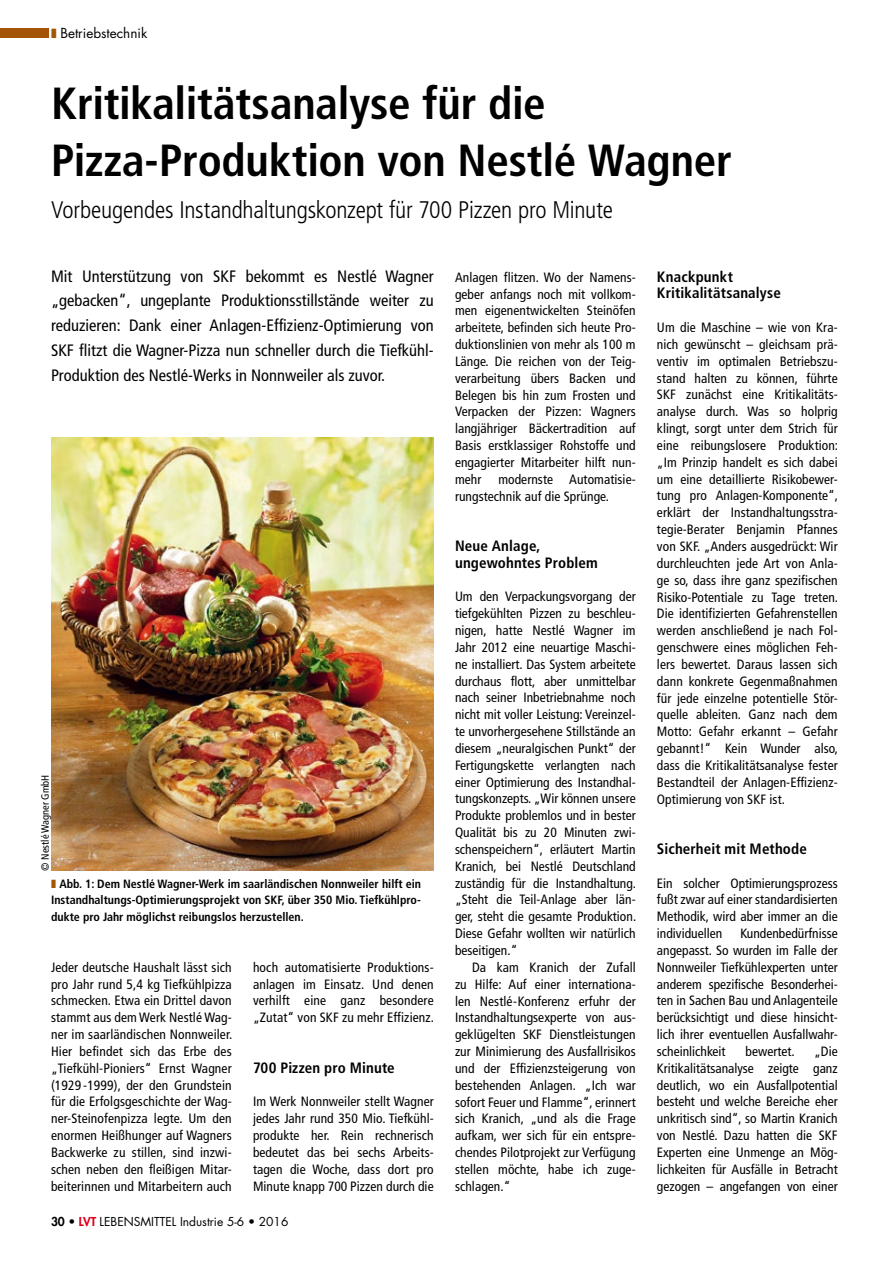
<style>
.page{position:relative;width:893px;height:1263px;background:#fff}
.page>*{position:absolute;margin:0;border:0;box-sizing:border-box;transform-origin:0 0}
.t1{font:700 condensed 45px/57px "Frutiger LT Std";letter-spacing:-.005em;color:#000}
.t2{font:300 condensed 24px "Frutiger LT Std";letter-spacing:-.01em;color:#000}
.t3{font:condensed 16.5px/24.8px "Frutiger LT Std";color:#000;text-align:justify}
.t4{font:700 condensed 15px/16.8px "Frutiger LT Std";letter-spacing:.01em;color:#000}
.t5{font:condensed 13.5px/16.8px "Frutiger LT Std";letter-spacing:.005em;color:#000;text-align:justify}
.t6{font:13.5px "Futura Std";color:#000}
.t7{font:700 condensed 12px/16.8px "Frutiger LT Std";color:#000;text-align:justify}
.t8{font:12px "Futura Std";color:#000}
.t9{font:condensed 10.5px "Frutiger LT Std";color:#000}
.s1{color:#a45307}
.s2{font-weight:800}
.s3{font-weight:800;color:#e0001b}
</style>
<div class="page">
<img style="left:51px;top:437px;width:383px;height:434px">
<div style="left:0;top:28px;width:48px;height:10px;background:#a45307"></div>
<p class="t6" style="left:51px;top:24px;width:98px"><span class="s1">❚</span> Betriebstechnik</p>
<h1 class="t1" style="left:51px;top:75px;width:682px">Kritikalitätsanalyse für die<br>Pizza-Produktion von Nestlé Wagner</h1>
<h2 class="t2" style="left:51px;top:196px;width:563px">Vorbeugendes Instandhaltungskonzept für 700 Pizzen pro Minute</h2>
<p class="t3" style="left:51px;top:264px;width:384px">Mit Unterstützung von SKF bekommt es Nestlé Wagner „gebacken“, ungeplante Produktionsstillstände weiter zu reduzieren: Dank einer Anlagen-Effizienz-Optimierung von SKF flitzt die Wagner-Pizza nun schneller durch die Tiefkühl-Produktion des Nestlé-Werks in Nonnweiler als zuvor.</p>
<p class="t9" style="left:39px;top:871px;width:98px;rotate:-90deg">© Nestlé Wagner GmbH</p>
<p class="t7" style="left:51px;top:875px;width:372px"><span class="s1">❚</span> Abb. 1: Dem Nestlé Wagner-Werk im saarländischen Nonnweiler hilft ein Instandhaltungs-Optimierungsprojekt von SKF, über 350 Mio. Tiefkühlpro&shy;dukte pro Jahr möglichst reibungslos herzustellen.</p>
<p class="t5" style="left:51px;top:959px;width:183px">Jeder deutsche Haushalt lässt sich pro Jahr rund 5,4 kg Tiefkühlpizza schmecken. Etwa ein Drittel davon stammt aus dem Werk Nestlé Wag&shy;ner im saarländischen Nonnweiler.<br>Hier befindet sich das Erbe des „Tiefkühl-Pioniers“ Ernst Wagner (1929 -1999), der den Grundstein für die Erfolgsgeschichte der Wag&shy;ner-Steinofenpizza legte. Um den enormen Heißhunger auf Wagners Backwerke zu stillen, sind inzwi&shy;schen neben den fleißigen Mitar&shy;beiterinnen und Mitarbeitern auch</p>
<p class="t5" style="left:253px;top:959px;width:183px">hoch automatisierte Produktions&shy;anlagen im Einsatz. Und denen verhilft eine ganz besondere „Zutat“ von SKF zu mehr Effizienz.</p>
<p class="t4" style="left:253px;top:1059px;width:143px">700 Pizzen pro Minute</p>
<p class="t5" style="left:253px;top:1093px;width:182px">Im Werk Nonnweiler stellt Wagner jedes Jahr rund 350 Mio. Tiefkühl&shy;produkte her. Rein rechnerisch bedeutet das bei sechs Arbeits&shy;tagen die Woche, dass dort pro Minute knapp 700 Pizzen durch die</p>
<p class="t8" style="left:51px;top:1214px;width:239px"><span class="s2">30 •</span> <span class="s3">LVT</span> LEBENSMITTEL Industrie 5-6 • 2016</p>
<p class="t5" style="left:455px;top:269px;width:182px">Anlagen flitzen. Wo der Namens&shy;geber anfangs noch mit vollkom&shy;men eigenentwickelten Steinöfen arbeitete, befinden sich heute Pro&shy;duktionslinien von mehr als 100 m Länge. Die reichen von der Teig&shy;verarbeitung übers Backen und Belegen bis hin zum Frosten und Verpacken der Pizzen: Wagners langjähriger Bäckertradition auf Basis erstklassiger Rohstoffe und engagierter Mitarbeiter hilft nun&shy;mehr</p>
<p class="t5" style="left:455px;top:471px;width:182px;text-indent:43px">modernste Automatisie&shy;rungstechnik auf die Sprünge.</p>
<p class="t4" style="left:455px;top:537px;width:144px">Neue Anlage, ungewohntes Problem</p>
<p class="t5" style="left:455px;top:588px;width:183px">Um den Verpackungsvorgang der tiefgekühlten Pizzen zu beschleu&shy;nigen, hatte Nestlé Wagner im Jahr 2012 eine neuartige Maschi&shy;ne installiert. Das System arbeitete durchaus flott, aber unmittelbar nach seiner Inbetriebnahme noch nicht mit voller Leistung: Vereinzel&shy;te unvorhergesehene Stillstände an diesem „neuralgischen Punkt“ der Fertigungskette verlangten nach einer Optimierung des Instandhal&shy;tungskonzepts. „Wir können unsere Produkte problemlos und in bester Qualität bis zu 20 Minuten zwi&shy;schenspeichern“, erläutert Martin Kranich, bei Nestlé Deutschland zuständig für die Instandhaltung. „Steht die Teil-Anlage aber län&shy;ger, steht die gesamte Produktion.<br>Diese Gefahr wollten wir natürlich beseitigen.“</p>
<p class="t5" style="left:455px;top:959px;width:182px;text-indent:17px">Da kam Kranich der Zufall zu Hilfe: Auf einer internationa&shy;len Nestlé-Konferenz erfuhr der Instandhaltungsexperte von aus&shy;geklügelten SKF Dienstleistungen zur Minimierung des Ausfallrisikos und der Effizienzsteigerung von bestehenden Anlagen. „Ich war sofort Feuer und Flamme“, erinnert sich Kranich, „und als die Frage aufkam, wer sich für ein entspre&shy;chendes Pilotprojekt zur Verfügung stellen möchte, habe ich zuge&shy;schlagen.“</p>
<p class="t4" style="left:657px;top:268px;width:125px">Knackpunkt<br>Kritikalitätsanalyse</p>
<p class="t5" style="left:657px;top:319px;width:183px">Um die Maschine – wie von Kra&shy;nich gewünscht – gleichsam prä&shy;ventiv im optimalen Betriebszu&shy;stand halten zu können, führte SKF zunächst eine Kritikalitäts&shy;analyse durch. Was so holprig klingt, sorgt unter dem Strich für eine reibungslosere Produktion: „Im Prinzip handelt es sich dabei um eine detaillierte Risikobewer&shy;tung pro Anlagen-Komponente“, erklärt der Instandhaltungsstra&shy;tegie-Berater Benjamin Pfannes von SKF. „Anders ausgedrückt: Wir durchleuchten jede Art von Anla&shy;ge so, dass ihre ganz spezifischen Risiko-Potentiale zu Tage treten.<br>Die identifizierten Gefahrenstellen werden anschließend je nach Fol&shy;genschwere eines möglichen Feh&shy;lers bewertet. Daraus lassen sich dann konkrete Gegenmaßnahmen für jede einzelne potentielle Stör&shy;quelle ableiten. Ganz nach dem Motto: Gefahr erkannt – Gefahr gebannt!“ Kein Wunder also, dass die Kritikalitätsanalyse fester Bestandteil der Anlagen-Effizienz-Optimierung von SKF ist.</p>
<p class="t4" style="left:657px;top:840px;width:151px">Sicherheit mit Methode</p>
<p class="t5" style="left:657px;top:874px;width:182px">Ein solcher Optimierungsprozess fußt zwar auf einer standardisierten Methodik, wird aber immer an die individuellen</p>
<p class="t5" style="left:657px;top:925px;width:182px;text-indent:83px">Kundenbedürfnisse angepasst. So wurden im Falle der Nonnweiler Tiefkühlexperten unter anderem spezifische Besonderhei&shy;ten in Sachen Bau und Anlagenteile berücksichtigt und diese hinsicht&shy;lich ihrer eventuellen Ausfallwahr&shy;scheinlichkeit</p>
<p class="t5" style="left:746px;top:1043px;width:50px">bewertet.</p>
<p class="t5" style="left:657px;top:1043px;width:182px;text-indent:157px">„Die Kritikalitätsanalyse zeigte ganz deutlich, wo ein Ausfallpotential besteht und welche Bereiche eher unkritisch sind“, so Martin Kranich von Nestlé. Dazu hatten die SKF Experten eine Unmenge an Mög&shy;lichkeiten für Ausfälle in Betracht gezogen – angefangen von einer</p>
</div>
